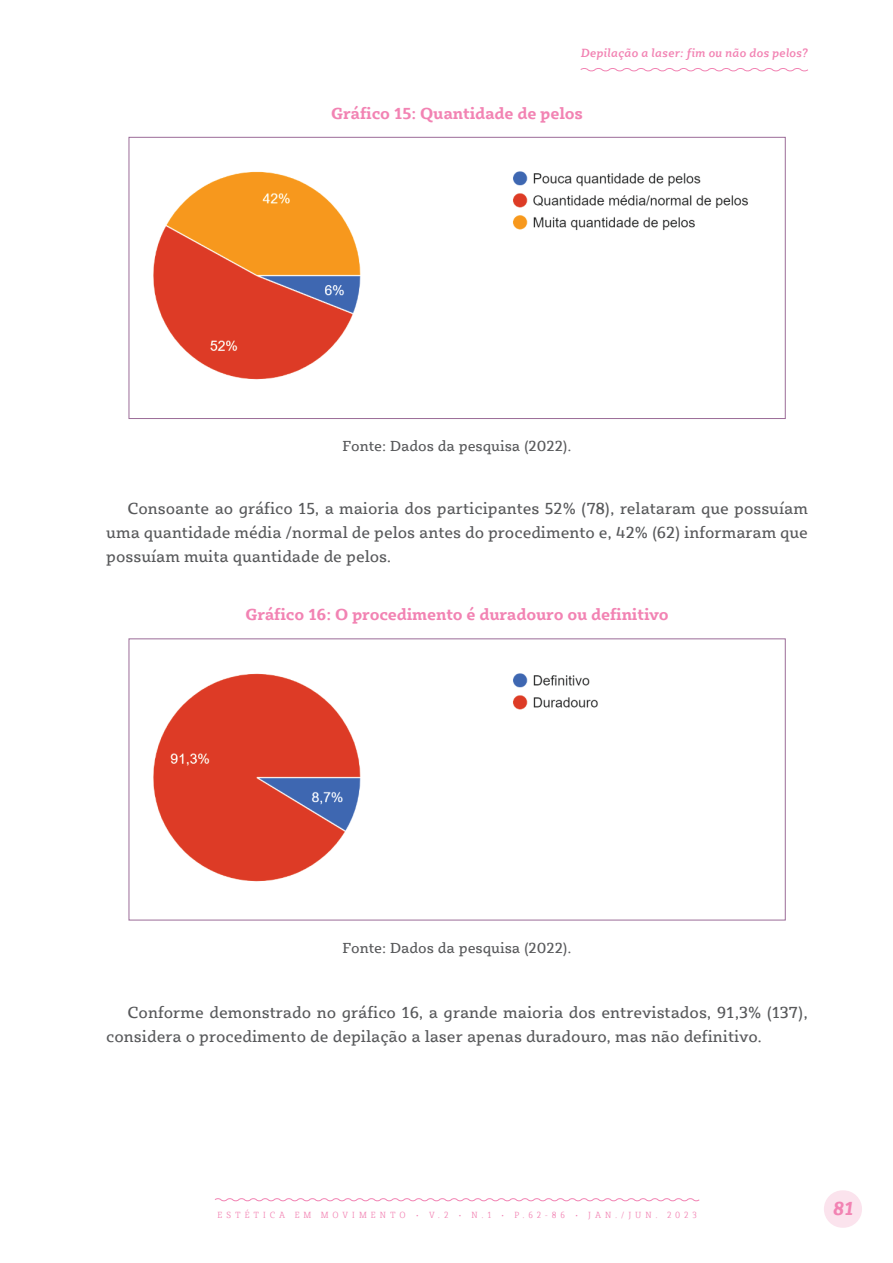
<style>
.page{position:relative;width:893px;height:1263px;background:#fff}
.page>*{position:absolute;margin:0;border:0;box-sizing:border-box;transform-origin:0 0}
.t1{font:italic 700 19.5px "Sybilla Pro Narrow";color:#f283b3}
.t2{font:16.5px/24px "Sybilla Pro";color:#57585a;text-align:justify}
.t3{font:700 16.5px "Sybilla Pro";letter-spacing:-.01em;color:#f283b3}
.t4{font:15px "Sybilla Pro";color:#57585a}
.t5{font:italic 500 12px "Sybilla Pro";letter-spacing:.015em;color:#f283b3}
.t6{font:300 9px "Sybilla Pro Narrow";letter-spacing:.44em;color:#f283b3}
</style>
<div class="page">
<img style="left:153px;top:171px;width:595px;height:209px">
<div style="left:129px;top:137px;width:657px;height:282px;border:1px solid #9b6c98"></div>
<img style="left:153px;top:673px;width:445px;height:209px">
<div style="left:129px;top:638px;width:657px;height:282px;border:1px solid #9b6c98"></div>
<svg style="left:214px;top:1198px;width:486px;height:4px"></svg>
<svg style="left:580px;top:68px;width:228px;height:4px"></svg>
<div style="left:824px;top:1190px;width:38px;height:38px;background:#fbe3ed;border-radius:19px"></div>
<p class="t5" style="left:581px;top:45px;width:229px">Depilação a laser: fim ou não dos pelos?</p>
<p class="t3" style="left:331px;top:102px;width:253px">Gráfico 15: Quantidade de pelos</p>
<p class="t4" style="left:343px;top:437px;width:231px">Fonte: Dados da pesquisa (2022).</p>
<p class="t2" style="left:106px;top:496px;width:703px;text-indent:21px">Consoante ao gráfico 15, a maioria dos participantes 52% (78), relataram que possuíam uma quantidade média /normal de pelos antes do procedimento e, 42% (62) informaram que possuíam muita quantidade de pelos.</p>
<p class="t3" style="left:245px;top:604px;width:425px">Gráfico 16: O procedimento é duradouro ou definitivo</p>
<p class="t4" style="left:343px;top:938px;width:231px">Fonte: Dados da pesquisa (2022).</p>
<p class="t2" style="left:106px;top:1000px;width:703px;text-indent:21px">Conforme demonstrado no gráfico 16, a grande maioria dos entrevistados, 91,3% (137), considera o procedimento de depilação a laser apenas duradouro, mas não definitivo.</p>
<p class="t6" style="left:217px;top:1209px;width:387px">ESTÉTICA EM MOVIMENTO • V.2 • N.1 • P.62-86 • JAN</p>
<p class="t6" style="left:615px;top:1209px;width:83px">./JUN. 2023</p>
<p class="t1" style="left:833px;top:1196px;width:22px">81</p>
</div>
